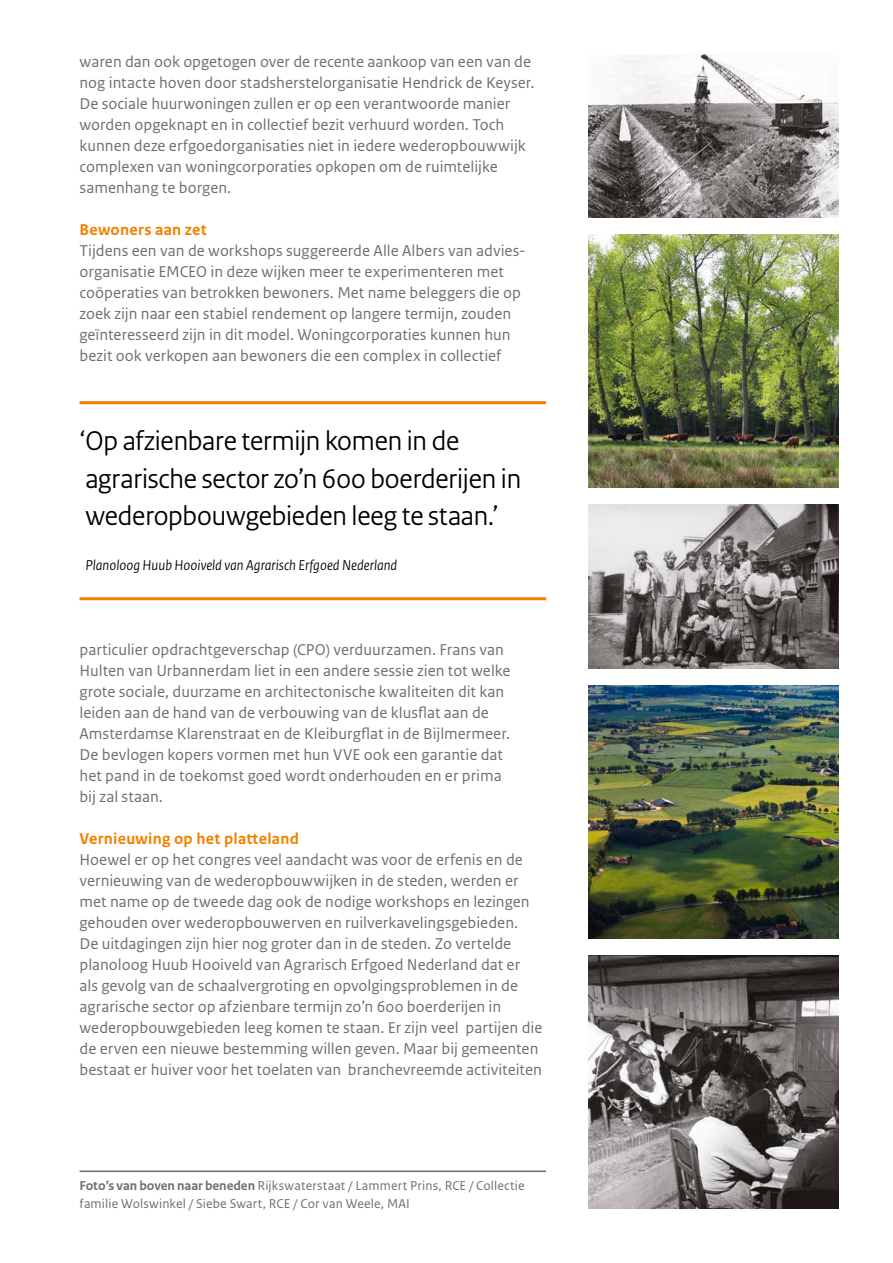
<style>
.page{position:relative;width:893px;height:1263px;background:#fff}
.page>*{position:absolute;margin:0;border:0;box-sizing:border-box;transform-origin:0 0}
.t1{font:28.5px/37.5px "Rijksoverheid Sans Heading";letter-spacing:-.005em;color:#000}
.t2{font:16.5px/21px "Rijksoverheid Sans Text";color:#706f6f}
.t3{font:700 16.5px "Rijksoverheid Sans Text";letter-spacing:.015em;color:#f08100}
.t4{font:italic 15px "Rijksoverheid Sans Heading";letter-spacing:.005em;color:#000}
.t5{font:13.5px/18px "Rijksoverheid Sans Text";letter-spacing:.01em;color:#706f6f}
.s1{font-weight:700}
</style>
<div class="page">
<img style="left:589px;top:54px;width:250px;height:163px">
<img style="left:589px;top:505px;width:250px;height:163px">
<img style="left:589px;top:234px;width:250px;height:254px">
<img style="left:589px;top:955px;width:250px;height:254px">
<img style="left:589px;top:685px;width:250px;height:253px">
<hr style="left:80px;top:1170px;width:466px;height:2px;background:#706f6f">
<hr style="left:80px;top:401px;width:466px;height:3px;background:#f08100">
<hr style="left:80px;top:597px;width:466px;height:3px;background:#f08100">
<p class="t2" style="left:80px;top:51px;width:457px">waren dan ook opgetogen over de recente aankoop van een van de nog intacte hoven door stadsherstelorganisatie Hendrick de Keyser.<br>De sociale huurwoningen zullen er op een verantwoorde manier worden opgeknapt en in collectief bezit verhuurd worden. Toch kunnen deze erfgoedorganisaties niet in iedere wederopbouwwijk complexen van woningcorporaties opkopen om de ruimtelijke samenhang te borgen.</p>
<p class="t3" style="left:80px;top:220px;width:129px">Bewoners aan zet</p>
<p class="t2" style="left:80px;top:240px;width:448px">Tijdens een van de workshops suggereerde Alle Albers van advies&shy;organisatie EMCEO in deze wijken meer te experimenteren met coöperaties van betrokken bewoners. Met name beleggers die op zoek zijn naar een stabiel rendement op langere termijn, zouden geïnteresseerd zijn in dit model. Woningcorporaties kunnen hun bezit ook verkopen aan bewoners die een complex in collectief</p>
<h1 class="t1" style="left:80px;top:423px;width:443px">‘Op afzienbare termijn komen in de agrarische sector zo’n 600 boerderijen in wederopbouwgebieden leeg te staan.’</h1>
<p class="t4" style="left:85px;top:557px;width:313px">Planoloog Huub Hooiveld van Agrarisch Erfgoed Nederland</p>
<p class="t2" style="left:80px;top:639px;width:432px">particulier opdrachtgeverschap (CPO) verduurzamen. Frans van Hulten van Urbannerdam liet in een andere sessie zien tot welke grote sociale, duurzame en architectonische kwaliteiten dit kan leiden aan de hand van de verbouwing van de klusflat aan de Amsterdamse Klarenstraat en de Kleiburgflat in de Bijlmermeer.<br>De bevlogen kopers vormen met hun VVE ook een garantie dat het pand in de toekomst goed wordt onderhouden en er prima bij zal staan.</p>
<p class="t3" style="left:80px;top:829px;width:221px">Vernieuwing op het platteland</p>
<p class="t2" style="left:80px;top:849px;width:464px">Hoewel er op het congres veel aandacht was voor de erfenis en de vernieuwing van de wederopbouwwijken in de steden, werden er met name op de tweede dag ook de nodige workshops en lezingen gehouden over wederopbouwerven en ruilverkavelingsgebieden.<br>De uitdagingen zijn hier nog groter dan in de steden. Zo vertelde planoloog Huub Hooiveld van Agrarisch Erfgoed Nederland dat er als gevolg van de schaalvergroting en opvolgingsproblemen in de agrarische sector op afzienbare termijn zo’n 600 boerderijen in wederopbouwgebieden leeg komen te staan. Er zijn veel partijen die de erven een nieuwe bestemming willen geven. Maar bij gemeenten bestaat er huiver voor het toelaten van branchevreemde activiteiten</p>
<p class="t5" style="left:80px;top:1176px;width:447px"><span class="s1">Foto’s van boven naar beneden</span> Rijkswaterstaat / Lammert Prins, RCE / Collectie familie Wolswinkel / Siebe Swart, RCE / Cor van Weele, MAI</p>
</div>
